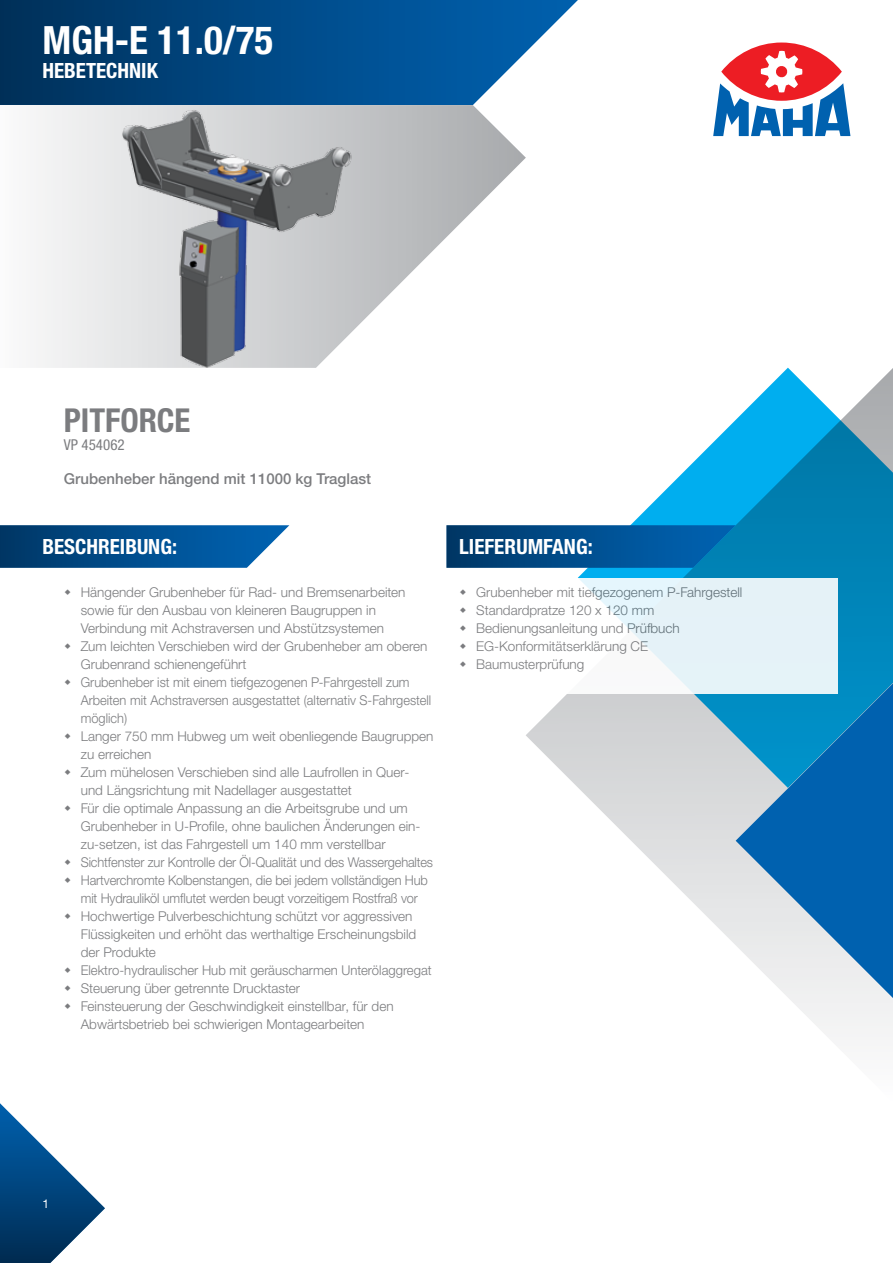
<style>
.page{position:relative;width:893px;height:1263px;background:#fff}
.page>*{position:absolute;margin:0;border:0;box-sizing:border-box;transform-origin:0 0}
.t1{font:700 condensed 39px "Helvetica Neue LTW1 G";color:#fff}
.t2{font:700 condensed 33px "Helvetica Neue LTW1 G";color:#6d6e71}
.t3{font:700 condensed 21px "Helvetica Neue LTW1 G";color:#fff}
.t4{font:500 15px "Helvetica Neue LTW1 G";color:#6d6e71}
.t5{font:condensed 15px "Helvetica Neue LTW1 G";color:#6d6e71}
.t6{font:300 13.5px/18px "Helvetica Neue LTW1 G";color:#6d6e71}
.t7{font:12px "Helvetica Neue LTW1 G";color:#fff}
</style>
<div class="page">
<svg style="left:526px;top:368px;width:367px;height:669px"></svg>
<svg style="left:736px;top:683px;width:157px;height:315px;background:#4c95c5"></svg>
<svg style="left:0;top:1103px;width:105px;height:160px"></svg>
<svg style="left:0;top:0;width:578px;height:105px;background:#17588e"></svg>
<svg style="left:0;top:525px;width:289px;height:43px;background:#135b95"></svg>
<svg style="left:446px;top:525px;width:290px;height:43px;background:#015290"></svg>
<svg style="left:721px;top:43px;width:121px;height:58px"></svg>
<svg style="left:713px;top:51px;width:137px;height:85px"></svg>
<svg style="left:409px;top:105px;width:117px;height:170px"></svg>
<img style="left:36px;top:105px;width:373px;height:263px">
<div style="left:451px;top:578px;width:387px;height:115px;background:linear-gradient(to right,#fff,#deeff6)"></div>
<svg style="left:460px;top:589px;width:6px;height:6px"></svg>
<svg style="left:460px;top:607px;width:6px;height:6px"></svg>
<svg style="left:460px;top:625px;width:6px;height:6px"></svg>
<svg style="left:460px;top:643px;width:6px;height:6px"></svg>
<svg style="left:460px;top:661px;width:6px;height:6px"></svg>
<h1 class="t1" style="left:43px;top:17px;width:232px">MGH-E 11.0/75</h1>
<h3 class="t3" style="left:43px;top:58px;width:117px">HEBETECHNIK</h3>
<h2 class="t2" style="left:64px;top:401px;width:128px">PITFORCE</h2>
<p class="t5" style="left:64px;top:436px;width:62px">VP 454062</p>
<p class="t4" style="left:64px;top:470px;width:309px">Grubenheber hängend mit 11000 kg Traglast</p>
<h3 class="t3" style="left:43px;top:534px;width:136px">BESCHREIBUNG:</h3>
<h3 class="t3" style="left:459px;top:534px;width:135px">LIEFERUMFANG:</h3>
<p class="t6" style="left:81px;top:583px;width:354px">Hängender Grubenheber für Rad- und Bremsenarbeiten sowie für den Ausbau von kleineren Baugruppen in Verbindung mit Achstraversen und Abstützsystemen<br>Zum leichten Verschieben wird der Grubenheber am oberen Grubenrand schienengeführt<br>Grubenheber ist mit einem tiefgezogenen P-Fahrgestell zum Arbeiten mit Achstraversen ausgestattet (alternativ S-Fahrgestell möglich)<br>Langer 750 mm Hubweg um weit obenliegende Baugruppen zu erreichen<br>Zum mühelosen Verschieben sind alle Laufrollen in Quer&shy;und Längsrichtung mit Nadellager ausgestattet<br>Für die optimale Anpassung an die Arbeitsgrube und um Grubenheber in U-Profile, ohne baulichen Änderungen ein&shy;zu-setzen, ist das Fahrgestell um 140 mm verstellbar Sichtfenster zur Kontrolle der Öl-Qualität und des Wassergehaltes Hartverchromte Kolbenstangen, die bei jedem vollständigen Hub mit Hydrauliköl umflutet werden beugt vorzeitigem Rostfraß vor Hochwertige Pulverbeschichtung schützt vor aggressiven Flüssigkeiten und erhöht das werthaltige Erscheinungsbild der Produkte<br>Elektro-hydraulischer Hub mit geräuscharmen Unterölaggregat Steuerung über getrennte Drucktaster<br>Feinsteuerung der Geschwindigkeit einstellbar, für den Abwärtsbetrieb bei schwierigen Montagearbeiten</p>
<p class="t6" style="left:476px;top:583px;width:268px">Grubenheber mit tiefgezogenem P-Fahrgestell<br>Standardpratze 120 x 120 mm<br>Bedienungsanleitung und Prüfbuch<br>EG-Konformitätserklärung CE<br>Baumusterprüfung</p>
<p class="t7" style="left:43px;top:1196px;width:8px">1</p>
</div>
